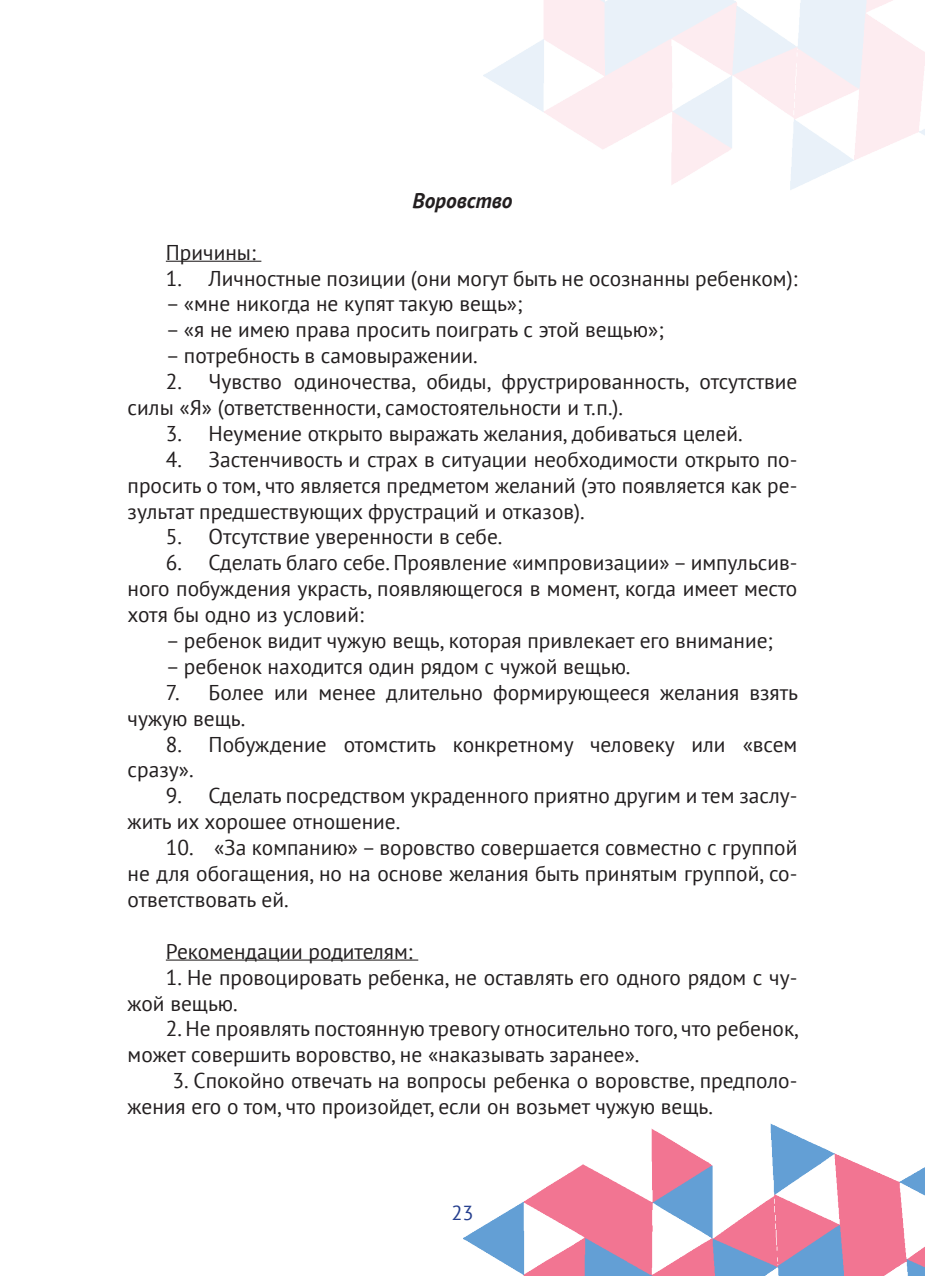
<style>
.page{position:relative;width:925px;height:1276px;background:#fff}
.page>*{position:absolute;margin:0;border:0;box-sizing:border-box;transform-origin:0 0}
.t1{font:21.38px/25.9px "PT Sans";color:#231f20}
.t2{font:italic 700 21.38px "PT Sans";color:#231f20}
.t3{font:20.25px "PT Sans";color:#253f8e}
</style>
<div class="page">
<img style="left:464px;top:1123px;width:461px;height:153px">
<hr style="left:166px;top:261px;width:95px;height:1px;background:#231f20">
<hr style="left:166px;top:959px;width:252px;height:1px;background:#231f20">
<p class="t2" style="left:412px;top:186px;width:101px">Воровство</p>
<p class="t1" style="left:166px;top:239px;width:91px">Причины:</p>
<p class="t1" style="left:166px;top:264px;width:633px">1. Личностные позиции (они могут быть не осознанны ребенком):</p>
<p class="t1" style="left:166px;top:290px;width:358px">– «мне никогда не купят такую вещь»;</p>
<p class="t1" style="left:166px;top:316px;width:499px">– «я не имею права просить поиграть с этой вещью»;</p>
<p class="t1" style="left:166px;top:342px;width:313px">– потребность в самовыражении.</p>
<p class="t1" style="left:128px;top:368px;width:671px;text-indent:38px">2. Чувство одиночества, обиды, фрустрированность, отсутствие силы «Я» (ответственности, самостоятельности и т.п.).</p>
<p class="t1" style="left:166px;top:420px;width:578px">3. Неумение открыто выражать желания, добиваться целей.</p>
<p class="t1" style="left:128px;top:446px;width:671px;text-align:justify;text-indent:38px">4. Застенчивость и страх в ситуации необходимости открыто по&shy;просить о том, что является предметом желаний (это появляется как ре&shy;зультат предшествующих фрустраций и отказов).</p>
<p class="t1" style="left:166px;top:523px;width:338px">5. Отсутствие уверенности в себе.</p>
<p class="t1" style="left:128px;top:549px;width:671px;text-align:justify;text-indent:38px">6. Сделать благо себе. Проявление «импровизации» – импульсив&shy;ного побуждения украсть, появляющегося в момент, когда имеет место хотя бы одно из условий:</p>
<p class="t1" style="left:166px;top:627px;width:609px">– ребенок видит чужую вещь, которая привлекает его внимание;</p>
<p class="t1" style="left:166px;top:653px;width:466px">– ребенок находится один рядом с чужой вещью.</p>
<p class="t1" style="left:128px;top:679px;width:672px;text-indent:38px">7. Более или менее длительно формирующееся желания взять чужую вещь.</p>
<p class="t1" style="left:128px;top:730px;width:671px;text-indent:38px">8. Побуждение отомстить конкретному человеку или «всем сразу».</p>
<p class="t1" style="left:128px;top:782px;width:671px;text-indent:38px">9. Сделать посредством украденного приятно другим и тем заслу&shy;жить их хорошее отношение.</p>
<p class="t1" style="left:128px;top:834px;width:671px;text-align:justify;text-indent:38px">10. «За компанию» – воровство совершается совместно с группой не для обогащения, но на основе желания быть принятым группой, со&shy;ответствовать ей.</p>
<p class="t1" style="left:166px;top:937px;width:248px">Рекомендации родителям:</p>
<p class="t1" style="left:128px;top:963px;width:671px;text-indent:38px">1. Не провоцировать ребенка, не оставлять его одного рядом с чу&shy;жой вещью.</p>
<p class="t1" style="left:128px;top:1015px;width:673px;text-indent:38px">2. Не проявлять постоянную тревогу относительно того, что ребенок, может совершить воровство, не «наказывать заранее».</p>
<p class="t1" style="left:128px;top:1067px;width:671px;text-indent:45px">3. Спокойно отвечать на вопросы ребенка о воровстве, предполо&shy;жения его о том, что произойдет, если он возьмет чужую вещь.</p>
<p class="t3" style="left:451px;top:1199px;width:24px">23</p>
</div>
